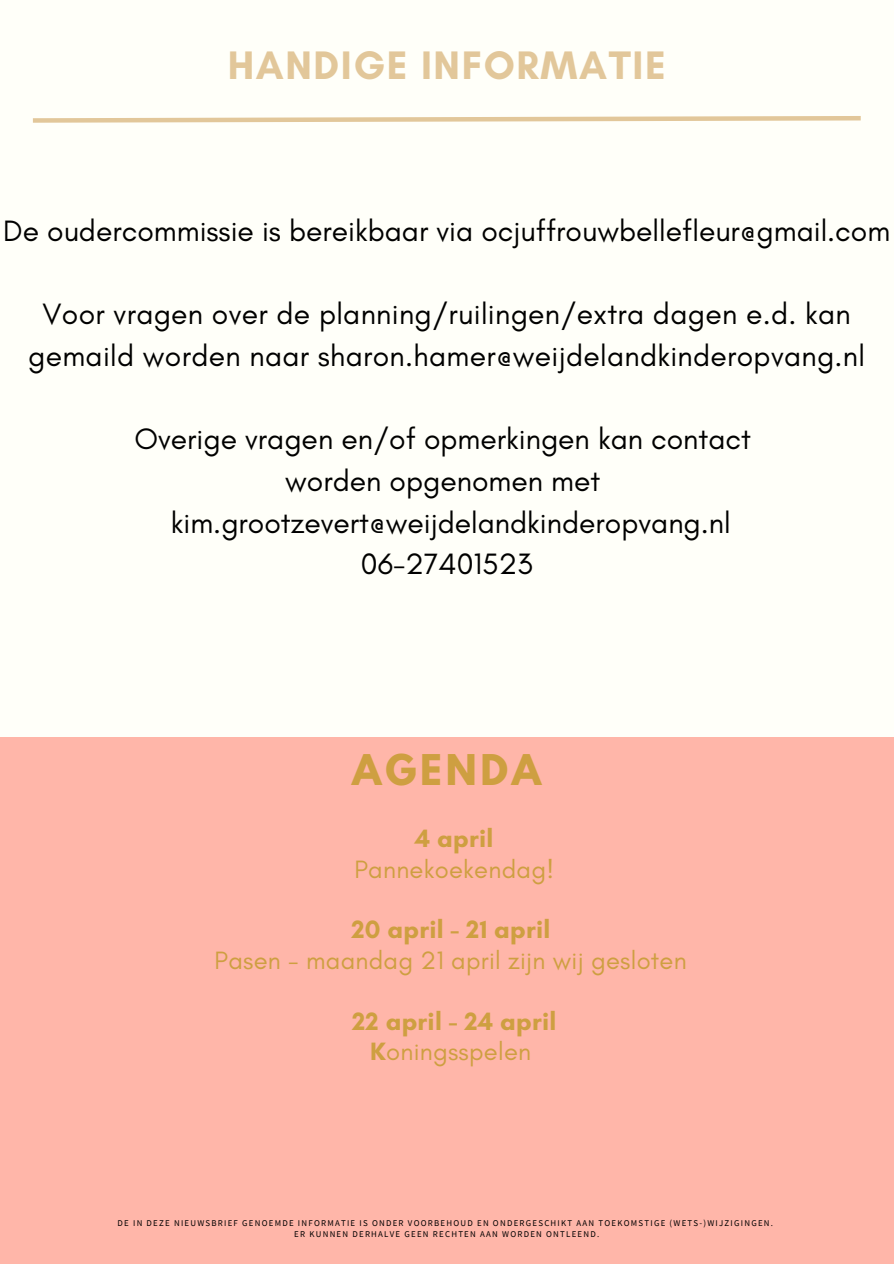
<style>
.page{position:relative;width:894px;height:1264px;background:#fff}
.page>*{position:absolute;margin:0;border:0;box-sizing:border-box;transform-origin:0 0}
.t1{font:700 40.5px "Glacial Indifference";letter-spacing:.04em;color:#e2c79a}
.t2{font:700 37.5px "League Spartan";letter-spacing:.1em;color:#ce9f41}
.t3{font:30px/41.7px "Glacial Indifference";color:#000;text-align:center}
.t4{font:25.5px/30.3px "Glacial Indifference";letter-spacing:.01em;color:#ce9f41;text-align:center}
.t5{font:700 25.5px/30.3px "Glacial Indifference";letter-spacing:.01em;color:#ce9f41;text-align:center}
.t6{font:8.85px "Source Sans Pro";letter-spacing:.14em;color:#000}
.s1{font-weight:700}
.s2{font-weight:400}
</style>
<div class="page">
<div style="left:0;top:0;width:893px;height:1263px;background:#fffff9"></div>
<div style="left:0;top:738px;width:893px;height:525px;background:#ffb6a9"></div>
<svg style="left:33px;top:116px;width:828px;height:7px"></svg>
<h1 class="t1" style="left:227px;top:41px;width:439px">HANDIGE INFORMATIE</h1>
<h2 class="t3" style="left:3px;top:210px;width:888px">De oudercommissie is bereikbaar via ocjuffrouwbellefleur@gmail.com</h2>
<h2 class="t3" style="left:28px;top:293px;width:838px">Voor vragen over de planning/ruilingen/extra dagen e.d. kan gemaild worden naar sharon.hamer@weijdelandkinderopvang.nl</h2>
<p class="t3" style="left:134px;top:418px;width:618px">Overige vragen en/of opmerkingen kan contact worden opgenomen met kim.grootzevert@weijdelandkinderopvang.nl<br>06-27401523</p>
<h1 class="t2" style="left:352px;top:751px;width:191px">AGENDA</h1>
<h3 class="t4" style="left:354px;top:823px;width:201px"><span class="s1">4 april<br></span>Pannekoekendag!</h3>
<h3 class="t4" style="left:214px;top:914px;width:473px"><span class="s1">20 april - 21 april<br></span>Pasen - maandag 21 april zijn wij gesloten</h3>
<h3 class="t5" style="left:352px;top:1005px;width:206px">22 april - 24 april<br>K<span class="s2">oningsspelen</span></h3>
<p class="t6" style="left:117px;top:1216px;width:656px">DE IN DEZE NIEUWSBRIEF GENOEMDE INFORMATIE IS ONDER VOORBEHOUD EN ONDERGESCHIKT AAN TOEKOMSTIGE (WETS-)WIJZIGINGEN.</p>
<h2 class="t6" style="left:294px;top:1228px;width:306px">ER KUNNEN DERHALVE GEEN RECHTEN AAN WORDEN ONTLEEND.</h2>
</div>
